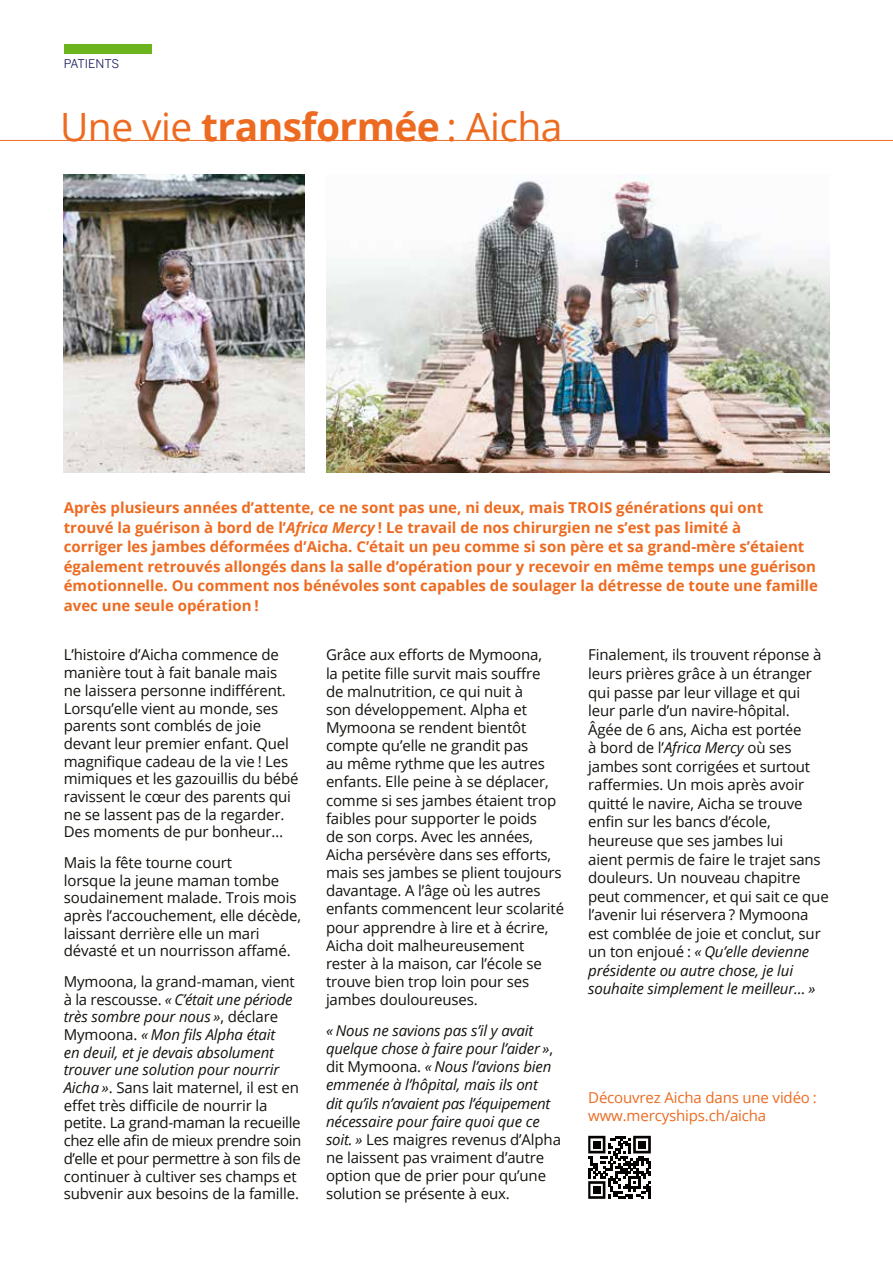
<style>
.page{position:relative;width:893px;height:1263px;background:#fff}
.page>*{position:absolute;margin:0;border:0;box-sizing:border-box;transform-origin:0 0}
.t1{font:39px "Open Sans";letter-spacing:-.015em;color:#ed6b21}
.t2{font:15px/17.7px "Open Sans";letter-spacing:-.01em;color:#12120d}
.t3{font:700 15px/19.5px "Open Sans";color:#ed6b21}
.t4{font:italic 15px/18.1px "Open Sans";letter-spacing:-.01em;color:#12120d}
.t5{font:15px/18.6px "Open Sans";letter-spacing:-.01em;color:#ed6b21}
.t6{font:12px "Benton Sans";color:#1a1b5d}
.s1{font-weight:700}
.s2{font-style:italic}
.s3{font-style:normal}
</style>
<div class="page">
<div style="left:64px;top:44px;width:87px;height:10px;background:#6cb41e"></div>
<hr style="left:0;top:140px;width:893px;height:1px;background:#ed6b21">
<img style="left:326px;top:174px;width:503px;height:298px">
<img style="left:64px;top:174px;width:241px;height:298px">
<svg style="left:588px;top:1135px;width:63px;height:1px"></svg>
<svg style="left:588px;top:1136px;width:63px;height:63px"></svg>
<div style="left:593px;top:1141px;width:7px;height:7px;background:#040000"></div>
<div style="left:638px;top:1141px;width:8px;height:7px;background:#040000"></div>
<div style="left:593px;top:1186px;width:7px;height:8px;background:#040000"></div>
<p class="t6" style="left:64px;top:57px;width:57px">PATIENTS</p>
<h1 class="t1" style="left:60px;top:100px;width:504px">Une vie <span class="s1">transformée</span> : Aicha</h1>
<p class="t3" style="left:64px;top:498px;width:756px">Après plusieurs années d’attente, ce ne sont pas une, ni deux, mais TROIS générations qui ont<br>trouvé la guérison à bord de l’<span class="s2">Africa Mercy</span> ! Le travail de nos chirurgien ne s’est pas limité à<br>corriger les jambes déformées d’Aicha. C’était un peu comme si son père et sa grand-mère s’étaient également retrouvés allongés dans la salle d’opération pour y recevoir en même temps une guérison émotionnelle. Ou comment nos bénévoles sont capables de soulager la détresse de toute une famille avec une seule opération !</p>
<p class="t2" style="left:64px;top:646px;width:236px">L’histoire d’Aicha commence de manière tout à fait banale mais<br>ne laissera personne indifférent.<br>Lorsqu’elle vient au monde, ses parents sont comblés de joie devant leur premier enfant. Quel magnifique cadeau de la vie ! Les mimiques et les gazouillis du bébé ravissent le cœur des parents qui ne se lassent pas de la regarder.<br>Des moments de pur bonheur…</p>
<p class="t2" style="left:64px;top:853px;width:239px">Mais la fête tourne court<br>lorsque la jeune maman tombe soudainement malade. Trois mois après l’accouchement, elle décède, laissant derrière elle un mari dévasté et un nourrisson affamé.</p>
<p class="t2" style="left:64px;top:972px;width:239px">Mymoona, la grand-maman, vient à la rescousse. <span class="s2">« C’était une période très sombre pour nous »</span>, déclare Mymoona. <span class="s2">« Mon fils Alpha était<br>en deuil, et je devais absolument trouver une solution pour nourrir Aicha »</span>. Sans lait maternel, il est en effet très difficile de nourrir la petite. La grand-maman la recueille chez elle afin de mieux prendre soin d’elle et pour permettre à son fils de continuer à cultiver ses champs et subvenir aux besoins de la famille.</p>
<p class="t2" style="left:326px;top:646px;width:240px;line-height:18.1px">Grâce aux efforts de Mymoona,<br>la petite fille survit mais souffre<br>de malnutrition, ce qui nuit à<br>son développement. Alpha et<br>Mymoona se rendent bientôt compte qu’elle ne grandit pas<br>au même rythme que les autres enfants. Elle peine à se déplacer, comme si ses jambes étaient trop faibles pour supporter le poids<br>de son corps. Avec les années,<br>Aicha persévère dans ses efforts, mais ses jambes se plient toujours davantage. A l’âge où les autres enfants commencent leur scolarité pour apprendre à lire et à écrire,<br>Aicha doit malheureusement rester à la maison, car l’école se trouve bien trop loin pour ses jambes douloureuses.</p>
<p class="t4" style="left:326px;top:1021px;width:236px">« Nous ne savions pas s’il y avait quelque chose à faire pour l’aider »<span class="s3">, dit Mymoona.</span> « Nous l’avions bien emmenée à l’hôpital, mais ils ont<br>dit qu’ils n’avaient pas l’équipement nécessaire pour faire quoi que ce soit. » <span class="s3">Les maigres revenus d’Alpha ne laissent pas vraiment d’autre option que de prier pour qu’une solution se présente à eux.</span></p>
<p class="t2" style="left:588px;top:645px;width:242px;line-height:18.6px">Finalement, ils trouvent réponse à leurs prières grâce à un étranger qui passe par leur village et qui leur parle d’un navire-hôpital.<br>Âgée de 6 ans, Aicha est portée<br>à bord de l’<span class="s2">Africa Mercy</span> où ses jambes sont corrigées et surtout raffermies. Un mois après avoir quitté le navire, Aicha se trouve enfin sur les bancs d’école, heureuse que ses jambes lui<br>aient permis de faire le trajet sans douleurs. Un nouveau chapitre peut commencer, et qui sait ce que l’avenir lui réservera ? Mymoona est comblée de joie et conclut, sur un ton enjoué : <span class="s2">« Qu’elle devienne présidente ou autre chose, je lui souhaite simplement le meilleur… »</span></p>
<p class="t5" style="left:588px;top:1087px;width:230px">Découvrez Aicha dans une vidéo : www.mercyships.ch/aicha</p>
</div>
